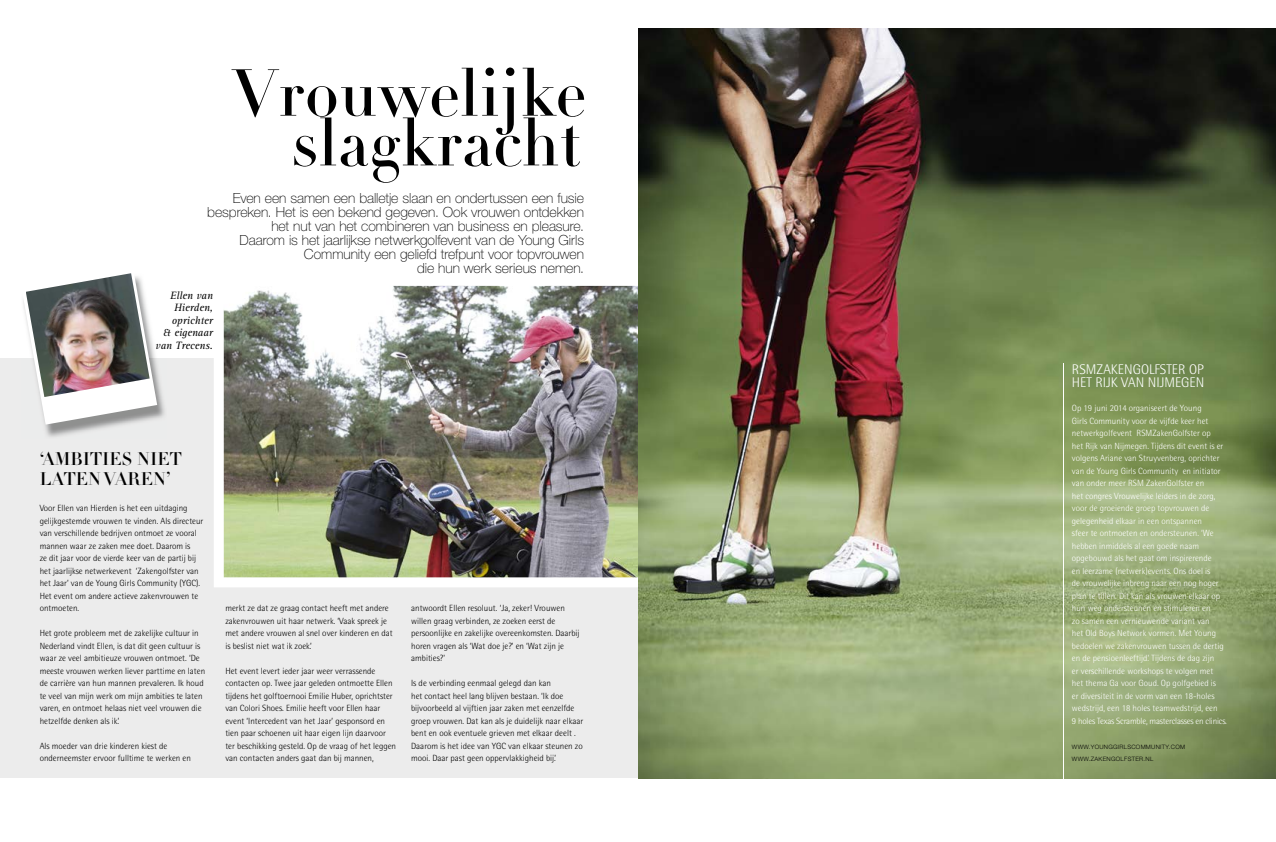
<style>
.page{position:relative;width:1276px;height:842px;background:#fff}
.page>*{position:absolute;margin:0;border:0;box-sizing:border-box;transform-origin:0 0}
.t1{font:65px/49.7px "Didot LT Std Headline";color:#000;text-align:right}
.t2{font:18px/20px "Didot LT Std Headline";color:#000}
.t3{font:100 14px/14px "Helvetica Neue LT Std";letter-spacing:-.005em;color:#000;text-align:right}
.t4{font:300 14px/13px "Rotis Semi Sans";color:#fff}
.t5{font:italic 11px/12.5px "Rotis Serif";color:#000;text-align:right}
.t6{font:300 9px/12.5px "Rotis Semi Sans";color:#000}
.t7{font:300 9px/12.5px "Rotis Semi Sans";color:#fff}
.t8{font:300 6px/12.5px "Helvetica Neue LT Std";letter-spacing:.05em;color:#000}
</style>
<div class="page">
<div style="left:0;top:359px;width:638px;height:419px;background:#ececec"></div>
<img style="left:21px;top:358px;width:146px;height:79px">
<svg style="left:22px;top:300px;width:135px;height:125px"></svg>
<img style="left:26px;top:273px;width:124px;height:124px">
<img style="left:214px;top:285px;width:424px;height:302px">
<img style="left:638px;top:28px;width:638px;height:750px">
<hr style="left:1063px;top:363px;width:1px;height:434px;background:#fff">
<h1 class="t1" style="left:232px;top:70px;width:355px">Vrouwelijke slagkracht</h1>
<p class="t3" style="left:207px;top:191px;width:378px">Even een samen een balletje slaan en ondertussen een fusie bespreken. Het is een bekend gegeven. Ook vrouwen ontdekken het nut van het combineren van business en pleasure.<br>Daarom is het jaarlijkse netwerkgolfevent van de Young Girls Community een geliefd trefpunt voor topvrouwen<br>die hun werk serieus nemen.</p>
<p class="t5" style="left:156px;top:289px;width:59px">Ellen van<br>Hierden, oprichter<br>&amp; eigenaar van Trecens.</p>
<h2 class="t2" style="left:40px;top:449px;width:144px">‘AMBITIES NIET<br>LATEN VAREN’</h2>
<p class="t6" style="left:40px;top:502px;width:165px">Voor Ellen van Hierden is het een uitdaging gelijkgestemde vrouwen te vinden. Als directeur van verschillende bedrijven ontmoet ze vooral mannen waar ze zaken mee doet. Daarom is<br>ze dit jaar voor de vierde keer van de partij bij het jaarlijkse netwerkevent ‘Zakengolfster van het Jaar’ van de Young Girls Community (YGC).<br>Het event om andere actieve zakenvrouwen te ontmoeten.</p>
<p class="t6" style="left:40px;top:627px;width:167px">Het grote probleem met de zakelijke cultuur in Nederland vindt Ellen, is dat dit geen cultuur is waar ze veel ambitieuze vrouwen ontmoet. ‘De meeste vrouwen werken liever parttime en laten de carrière van hun mannen prevaleren. Ik houd te veel van mijn werk om mijn ambities te laten varen, en ontmoet helaas niet veel vrouwen die hetzelfde denken als ik.’</p>
<p class="t6" style="left:40px;top:739px;width:153px">Als moeder van drie kinderen kiest de onderneemster ervoor fulltime te werken en</p>
<p class="t6" style="left:225px;top:602px;width:169px">merkt ze dat ze graag contact heeft met andere zakenvrouwen uit haar netwerk. ‘Vaak spreek je met andere vrouwen al snel over kinderen en dat is beslist niet wat ik zoek.’</p>
<p class="t6" style="left:225px;top:664px;width:172px">Het event levert ieder jaar weer verrassende contacten op. Twee jaar geleden ontmoette Ellen tijdens het golftoernooi Emilie Huber, oprichtster van Colori Shoes. Emilie heeft voor Ellen haar event ‘Intercedent van het Jaar’ gesponsord en tien paar schoenen uit haar eigen lijn daarvoor ter beschikking gesteld. Op de vraag of het leggen van contacten anders gaat dan bij mannen,</p>
<p class="t6" style="left:411px;top:602px;width:170px">antwoordt Ellen resoluut. ‘Ja, zeker! Vrouwen willen graag verbinden, ze zoeken eerst de persoonlijke en zakelijke overeenkomsten. Daarbij horen vragen als ‘Wat doe je?’ en ‘Wat zijn je ambities?’</p>
<p class="t6" style="left:411px;top:677px;width:174px">Is de verbinding eenmaal gelegd dan kan<br>het contact heel lang blijven bestaan. ‘Ik doe bijvoorbeeld al vijftien jaar zaken met eenzelfde groep vrouwen. Dat kan als je duidelijk naar elkaar bent en ook eventuele grieven met elkaar deelt .<br>Daarom is het idee van YGC van elkaar steunen zo mooi. Daar past geen oppervlakkigheid bij.’</p>
<h3 class="t4" style="left:1072px;top:362px;width:134px">RSMZAKENGOLFSTER OP<br>HET RIJK VAN NIJMEGEN</h3>
<p class="t7" style="left:1072px;top:402px;width:156px">Op 19 juni 2014 organiseert de Young<br>Girls Community voor de vijfde keer het netwerkgolfevent RSMZakenGolfster op<br>het Rijk van Nijmegen. Tijdens dit event is er volgens Ariane van Struyvenberg, oprichter van de Young Girls Community en initiator van onder meer RSM ZakenGolfster en<br>het congres Vrouwelijke leiders in de zorg, voor de groeiende groep topvrouwen de gelegenheid elkaar in een ontspannen<br>sfeer te ontmoeten en ondersteunen. ‘We hebben inmiddels al een goede naam opgebouwd als het gaat om inspirerende<br>en leerzame (netwerk)events. Ons doel is<br>de vrouwelijke inbreng naar een nog hoger plan te tillen. Dit kan als vrouwen elkaar op hun weg ondersteunen en stimuleren en<br>zo samen een vernieuwende variant van<br>het Old Boys Network vormen. Met Young bedoelen we zakenvrouwen tussen de dertig en de pensioenleeftijd.’ Tijdens de dag zijn<br>er verschillende workshops te volgen met het thema Ga voor Goud. Op golfgebied is<br>er diversiteit in de vorm van een 18-holes wedstrijd, een 18 holes teamwedstrijd, een<br>9 holes Texas Scramble, masterclasses en clinics.</p>
<p class="t8" style="left:1072px;top:740px;width:115px">WWW.YOUNGGIRLSCOMMUNITY.COM<br>WWW.ZAKENGOLFSTER.NL</p>
</div>
